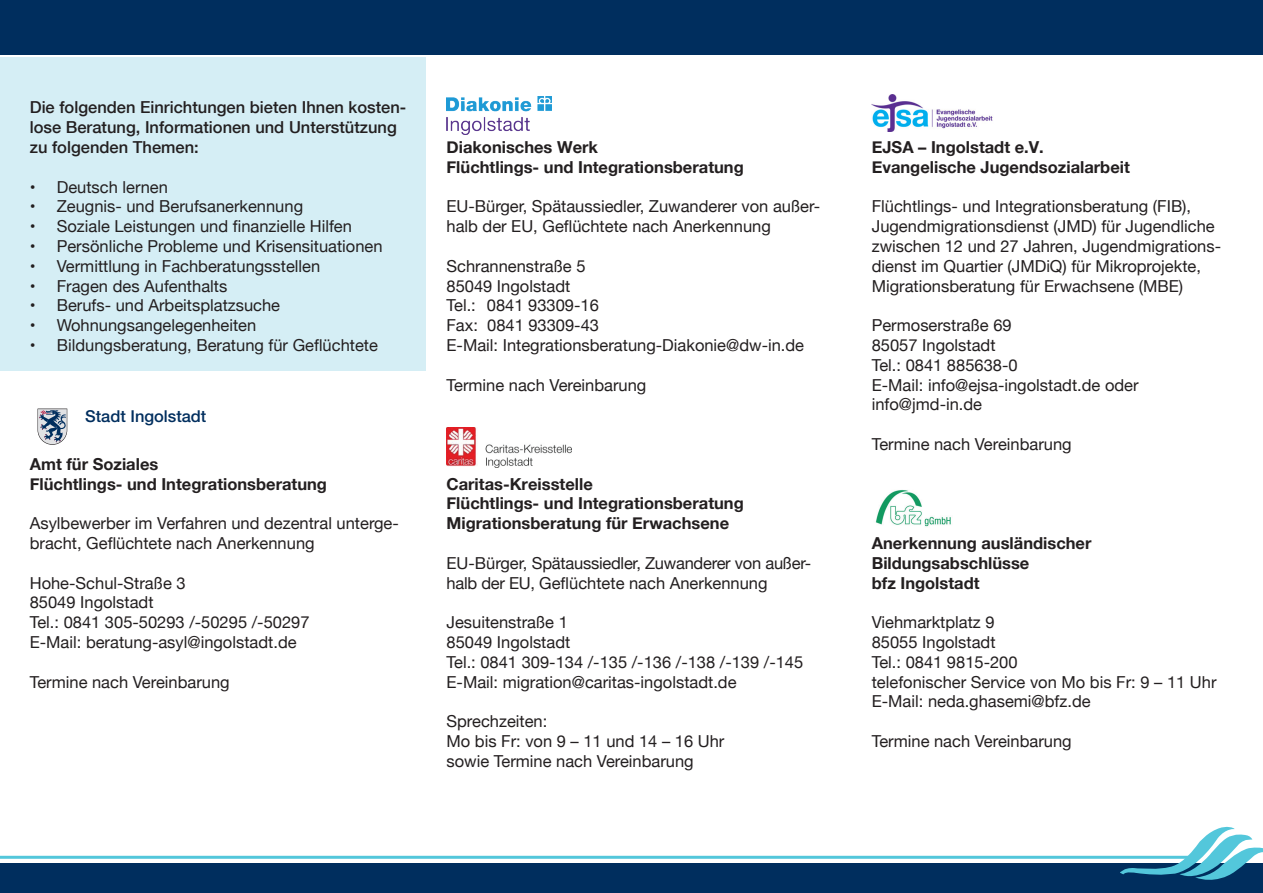
<style>
.page{position:relative;width:1263px;height:893px;background:#fff}
.page>*{position:absolute;margin:0;border:0;box-sizing:border-box;transform-origin:0 0}
.t1{font:16.5px/19.8px "Helvetica Neue";color:#231f20}
.t2{font:700 16.5px/19.8px "Helvetica Neue";color:#231f20}
.t3{font:500 16.5px/19.8px "Helvetica Neue";color:#231f20}
.t4{font:500 16.35px "Helvetica Neue";color:#002e5e}
</style>
<div class="page">
<div style="left:0;top:0;width:1263px;height:54px;background:#002e5e"></div>
<div style="left:0;top:863px;width:1263px;height:30px;background:#002e5e"></div>
<hr style="left:0;top:856px;width:1195px;height:3px;background:#53c7db">
<svg style="left:1120px;top:826px;width:143px;height:54px"></svg>
<svg style="left:38px;top:409px;width:29px;height:36px"></svg>
<div style="left:30px;top:400px;width:216px;height:50px;border:1px solid #fff;border-radius:4px"></div>
<img style="left:446px;top:427px;width:126px;height:41px">
<img style="left:446px;top:96px;width:106px;height:38px">
<div style="left:0;top:57px;width:425px;height:314px;background:#d5eef5"></div>
<img style="left:875px;top:490px;width:76px;height:37px">
<img style="left:872px;top:95px;width:121px;height:37px">
<p class="t3" style="left:30px;top:97px;width:378px">Die folgenden Einrichtungen bieten Ihnen kosten&shy;lose Beratung, Informationen und Unterstützung zu folgenden Themen:</p>
<p class="t1" style="left:30px;top:178px;width:140px">• Deutsch lernen</p>
<p class="t1" style="left:30px;top:198px;width:275px">• Zeugnis- und Berufsanerkennung</p>
<p class="t1" style="left:30px;top:217px;width:324px">• Soziale Leistungen und finanzielle Hilfen</p>
<p class="t1" style="left:30px;top:237px;width:354px">• Persönliche Probleme und Krisensituationen</p>
<p class="t1" style="left:30px;top:257px;width:292px">• Vermittlung in Fachberatungsstellen</p>
<p class="t1" style="left:30px;top:277px;width:199px">• Fragen des Aufenthalts</p>
<p class="t1" style="left:30px;top:297px;width:252px">• Berufs- und Arbeitsplatzsuche</p>
<p class="t1" style="left:30px;top:316px;width:228px">• Wohnungsangelegenheiten</p>
<p class="t1" style="left:30px;top:336px;width:350px">• Bildungsberatung, Beratung für Geflüchtete</p>
<p class="t4" style="left:85px;top:403px;width:123px">Stadt Ingolstadt</p>
<p class="t2" style="left:30px;top:454px;width:299px">Amt für Soziales<br>Flüchtlings- und Integrationsberatung</p>
<p class="t1" style="left:30px;top:514px;width:370px">Asylbewerber im Verfahren und dezentral unterge&shy;bracht, Geflüchtete nach Anerkennung</p>
<p class="t1" style="left:30px;top:574px;width:281px">Hohe-Schul-Straße 3<br>85049 Ingolstadt<br>Tel.: 0841 305-50293 /-50295 /-50297<br>E-Mail: beratung-asyl@ingolstadt.de</p>
<p class="t1" style="left:30px;top:673px;width:201px">Termine nach Vereinbarung</p>
<p class="t2" style="left:446px;top:137px;width:299px">Diakonisches Werk<br>Flüchtlings- und Integrationsberatung</p>
<p class="t1" style="left:446px;top:198px;width:375px">EU-Bürger, Spätaussiedler, Zuwanderer von außer&shy;halb der EU, Geflüchtete nach Anerkennung</p>
<p class="t1" style="left:446px;top:257px;width:359px">Schrannenstraße 5<br>85049 Ingolstadt<br>Tel.: 0841 93309-16<br>Fax: 0841 93309-43<br>E-Mail: Integrationsberatung-Diakonie@dw-in.de</p>
<p class="t1" style="left:446px;top:376px;width:201px">Termine nach Vereinbarung</p>
<p class="t2" style="left:446px;top:473px;width:299px">Caritas-Kreisstelle<br>Flüchtlings- und Integrationsberatung<br>Migrationsberatung für Erwachsene</p>
<p class="t1" style="left:446px;top:554px;width:366px">EU-Bürger, Spätaussiedler, Zuwanderer von außer&shy;halb der EU, Geflüchtete nach Anerkennung</p>
<p class="t1" style="left:446px;top:613px;width:358px">Jesuitenstraße 1<br>85049 Ingolstadt<br>Tel.: 0841 309-134 /-135 /-136 /-138 /-139 /-145<br>E-Mail: migration@caritas-ingolstadt.de</p>
<p class="t1" style="left:446px;top:712px;width:279px">Sprechzeiten:<br>Mo bis Fr: von 9 – 11 und 14 – 16 Uhr sowie Termine nach Vereinbarung</p>
<p class="t2" style="left:872px;top:137px;width:260px">EJSA – Ingolstadt e.V.<br>Evangelische Jugendsozialarbeit</p>
<p class="t1" style="left:872px;top:198px;width:351px">Flüchtlings- und Integrationsberatung (FIB), Jugendmigrationsdienst (JMD) für Jugendliche zwischen 12 und 27 Jahren, Jugendmigrations&shy;dienst im Quartier (JMDiQ) für Mikroprojekte, Migrationsberatung für Erwachsene (MBE)</p>
<p class="t1" style="left:872px;top:316px;width:268px">Permoserstraße 69<br>85057 Ingolstadt<br>Tel.: 0841 885638-0<br>E-Mail: info@ejsa-ingolstadt.de oder info@jmd-in.de</p>
<p class="t1" style="left:872px;top:435px;width:201px">Termine nach Vereinbarung</p>
<p class="t2" style="left:872px;top:533px;width:221px">Anerkennung ausländischer<br>Bildungsabschlüsse<br>bfz Ingolstadt</p>
<p class="t1" style="left:872px;top:613px;width:346px">Viehmarktplatz 9<br>85055 Ingolstadt<br>Tel.: 0841 9815-200<br>telefonischer Service von Mo bis Fr: 9 – 11 Uhr<br>E-Mail: neda.ghasemi@bfz.de</p>
<p class="t1" style="left:872px;top:732px;width:201px">Termine nach Vereinbarung</p>
</div>
